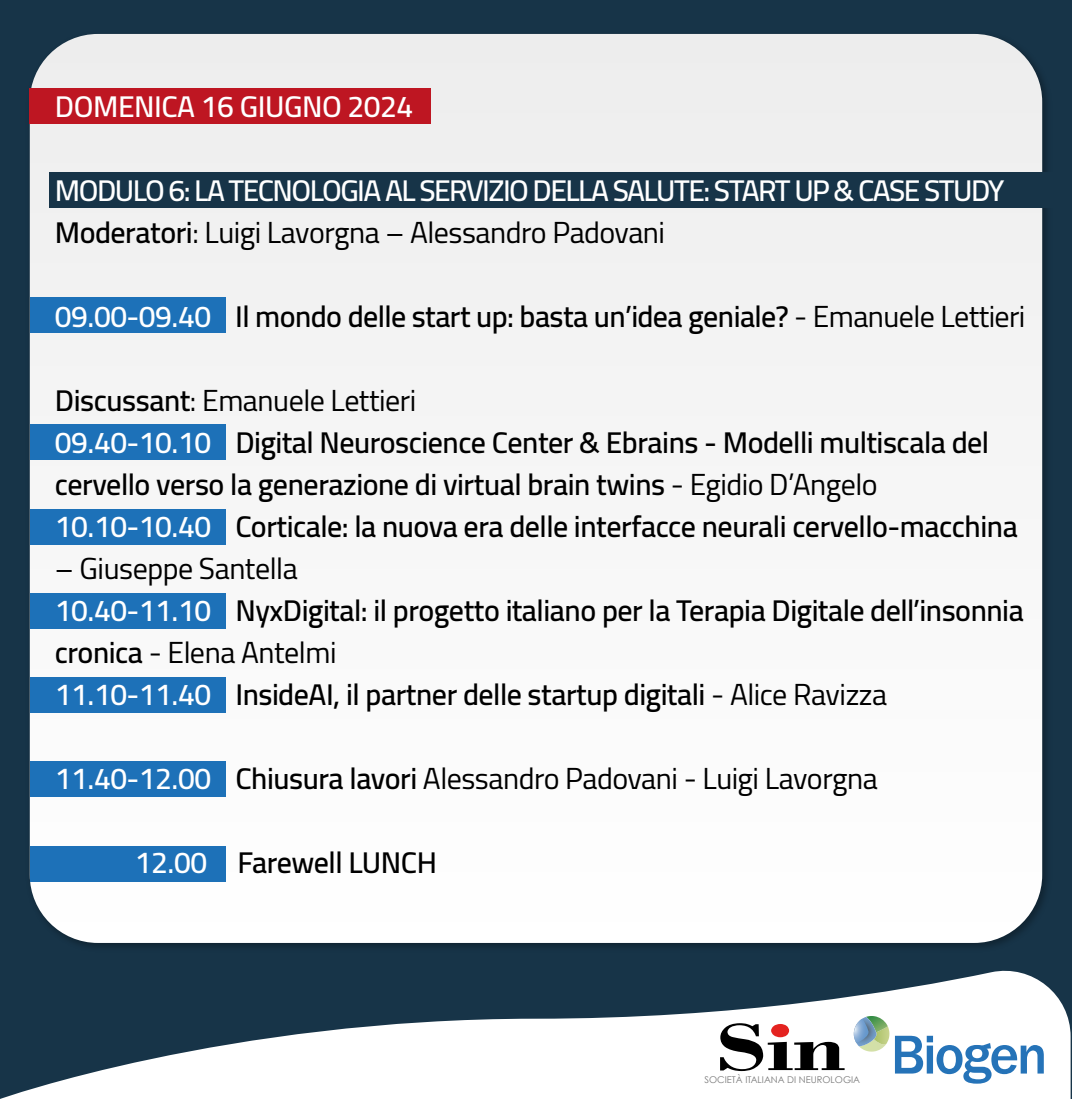
<style>
.page{position:relative;width:1072px;height:1099px;background:#fff}
.page>*{position:absolute;margin:0;border:0;box-sizing:border-box;transform-origin:0 0}
.t1{font:600 30px/42px "Cairo";letter-spacing:-.015em;color:#000}
.t2{font:600 30px/42px "Cairo";letter-spacing:-.05em;color:#fff}
.t3{font:30px "Cairo";letter-spacing:-.015em;color:#000}
.t4{font:600 30px "Cairo";letter-spacing:-.015em;color:#fff}
.t5{font:9.3px "Century Gothic";color:#7a7a7a}
.s1{color:#000}
.s2{font-weight:400;color:#000}
.s3{color:#fff}
.s4{font-weight:400}
.s5{font-weight:600;color:#fff}
.s6{font-weight:600}
</style>
<div class="page">
<div style="left:0;top:0;width:1071px;height:1099px;background:#173448"></div>
<svg style="left:0;top:970px;width:1070px;height:129px;fill:#fff"></svg>
<svg style="left:720px;top:1023px;width:124px;height:48px;background:#a49e9e"></svg>
<svg style="left:895px;top:1035px;width:28px;height:38px"></svg>
<div style="left:926px;top:1045px;width:7px;height:28px;background:#2573b8"></div>
<div style="left:926px;top:1035px;width:7px;height:7px;background:#2573b8"></div>
<svg style="left:936px;top:1043px;width:107px;height:40px;background:#a2c3e0"></svg>
<svg style="left:853px;top:1016px;width:36px;height:35px"></svg>
<div style="left:30px;top:34px;width:1012px;height:909px;background:#f6f6f6"></div>
<div style="left:30px;top:89px;width:401px;height:35px;background:#be1622"></div>
<div style="left:49px;top:172px;width:1022px;height:35px;background:#173448"></div>
<div style="left:30px;top:297px;width:195px;height:36px;background:#1d71b8"></div>
<div style="left:30px;top:424px;width:195px;height:36px;background:#1d71b8"></div>
<div style="left:30px;top:509px;width:195px;height:35px;background:#1d71b8"></div>
<div style="left:30px;top:593px;width:195px;height:36px;background:#1d71b8"></div>
<div style="left:30px;top:677px;width:195px;height:36px;background:#1d71b8"></div>
<div style="left:30px;top:761px;width:195px;height:36px;background:#1d71b8"></div>
<div style="left:30px;top:846px;width:195px;height:35px;background:#1d71b8"></div>
<p class="t4" style="left:55px;top:81px;width:360px">DOMENICA 16 GIUGNO 2024</p>
<p class="t2" style="left:55px;top:169px;width:951px">MODULO 6: LA TECNOLOGIA AL SERVIZIO DELLA SALUTE: START UP &amp; CASE STUDY<br><span class="s1">Moderatori</span><span class="s2">: Luigi Lavorgna – Alessandro Padovani</span></p>
<p class="t1" style="left:55px;top:295px;width:972px"><span class="s3">09.00-09.40</span> Il mondo delle start up: basta un’idea geniale? <span class="s4">- Emanuele Lettieri</span></p>
<p class="t1" style="left:55px;top:379px;width:964px">Discussant<span class="s4">: Emanuele Lettieri<br></span><span class="s3">09.40-10.10</span> Digital Neuroscience Center &amp; Ebrains - Modelli multiscala del cervello verso la generazione di virtual brain twins <span class="s4">- Egidio D’Angelo </span><span class="s3">10.10-10.40</span> Corticale: la nuova era delle interfacce neurali cervello-macchina</p>
<p class="t1" style="left:55px;top:547px;width:970px"><span class="s4">– Giuseppe Santella<br></span><span class="s3">10.40-11.10</span> NyxDigital: il progetto italiano per la Terapia Digitale dell’insonnia cronica <span class="s4">- Elena Antelmi<br></span><span class="s3">11.10-11.40</span> InsideAI, il partner delle startup digitali <span class="s4">- Alice Ravizza</span></p>
<p class="t3" style="left:55px;top:754px;width:824px"><span class="s5">11.40-12.00</span> <span class="s6">Chiusura lavori</span> Alessandro Padovani - Luigi Lavorgna</p>
<p class="t1" style="left:135px;top:841px;width:304px"><span class="s3">12.00</span> Farewell LUNCH</p>
<p class="t5" style="left:704px;top:1074px;width:157px">SOCIETÀ ITALIANA DI NEUROLOGIA</p>
</div>
